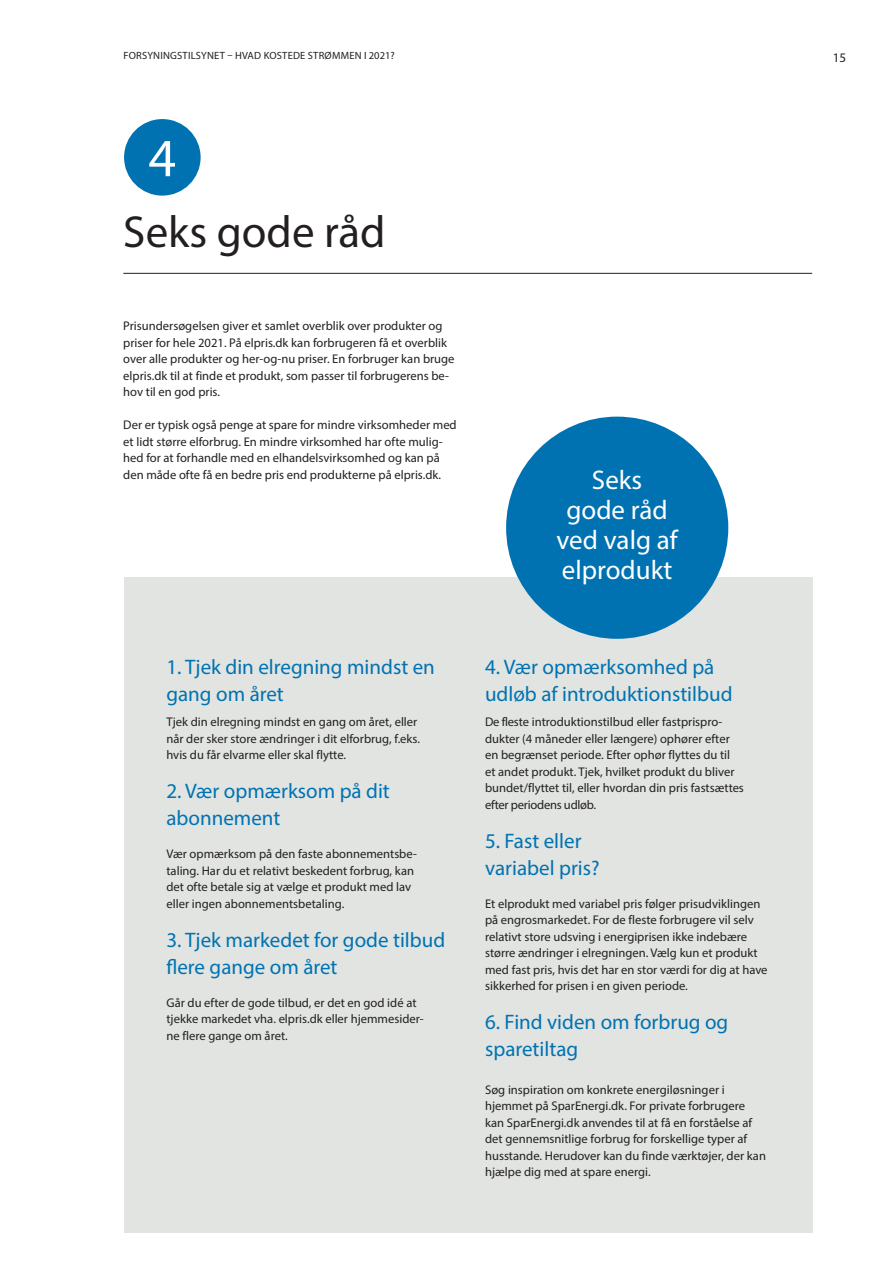
<style>
.page{position:relative;width:893px;height:1263px;background:#fff}
.page>*{position:absolute;margin:0;border:0;box-sizing:border-box;transform-origin:0 0}
.Afsnits-tal{font:54px "Myriad Pro";color:#fff}
.H2_-_Afsnit-overskri{font:45px "Myriad Pro";color:#231f20}
.t1{font:27px/30px "Myriad Pro";color:#fff;text-align:center}
.t2{font:21px/27px "Myriad Pro";color:#0072b2}
.t3{font:13.05px "Myriad Pro";color:#231f20}
.Brød__8_4_11{font:12.6px/16.5px "Myriad Pro";color:#231f20}
.t4{font:10.5px "Myriad Pro";letter-spacing:.02em;color:#231f20}
</style>
<div class="page">
<div style="left:124px;top:578px;width:688px;height:655px;background:#e1e4e1"></div>
<hr style="left:123px;top:273px;width:689px;height:1px;background:#231f20">
<div style="left:506px;top:417px;width:222px;height:222px;background:#0072b2;border-radius:50%"></div>
<div style="left:124px;top:119px;width:77px;height:77px;background:#0072b2;border-radius:50%"></div>
<p class="t4" style="left:123px;top:49px;width:273px">FORSYNINGSTILSYNET – HVAD KOSTEDE STRØMMEN I 2021?</p>
<p class="t3" style="left:833px;top:49px;width:15px">15</p>
<p class="Afsnits-tal" style="left:148px;top:125px;width:29px">4</p>
<h2 class="H2_-_Afsnit-overskri" style="left:123px;top:205px;width:264px">Seks gode råd</h2>
<p class="Brød__8_4_11" style="left:123px;top:317px;width:333px">Prisundersøgelsen giver et samlet overblik over produkter og priser for hele 2021. På elpris.dk kan forbrugeren få et overblik over alle produkter og her-og-nu priser. En forbruger kan bruge elpris.dk til at finde et produkt, som passer til forbrugerens be&shy;hov til en god pris.</p>
<p class="Brød__8_4_11" style="left:123px;top:416px;width:335px">Der er typisk også penge at spare for mindre virksomheder med et lidt større elforbrug. En mindre virksomhed har ofte mulig&shy;hed for at forhandle med en elhandelsvirksomhed og kan på den måde ofte få en bedre pris end produkterne på elpris.dk.</p>
<h3 class="t1" style="left:557px;top:464px;width:123px">Seks<br>gode råd ved valg af elprodukt</h3>
<h3 class="t2" style="left:166px;top:653px;width:270px">1. Tjek din elregning mindst en gang om året</h3>
<p class="Brød__8_4_11" style="left:166px;top:713px;width:255px">Tjek din elregning mindst en gang om året, eller når der sker store ændringer i dit elforbrug, f.eks. hvis du får elvarme eller skal flytte.</p>
<h3 class="t2" style="left:166px;top:777px;width:225px">2. Vær opmærksom på dit abonnement</h3>
<p class="Brød__8_4_11" style="left:166px;top:845px;width:252px">Vær opmærksom på den faste abonnementsbe&shy;taling. Har du et relativt beskedent forbrug, kan det ofte betale sig at vælge et produkt med lav eller ingen abonnementsbetaling.</p>
<h3 class="t2" style="left:166px;top:926px;width:280px">3. Tjek markedet for gode tilbud flere gange om året</h3>
<p class="Brød__8_4_11" style="left:166px;top:994px;width:259px">Går du efter de gode tilbud, er det en god idé at tjekke markedet vha. elpris.dk eller hjemmesider&shy;ne flere gange om året.</p>
<h3 class="t2" style="left:485px;top:653px;width:249px">4. Vær opmærksomhed på udløb af introduktionstilbud</h3>
<p class="Brød__8_4_11" style="left:485px;top:713px;width:260px">De fleste introduktionstilbud eller fastprispro&shy;dukter (4 måneder eller længere) ophører efter en begrænset periode. Efter ophør flyttes du til<br>et andet produkt. Tjek, hvilket produkt du bliver bundet/flyttet til, eller hvordan din pris fastsættes efter periodens udløb.</p>
<h3 class="t2" style="left:485px;top:827px;width:116px">5. Fast eller variabel pris?</h3>
<p class="Brød__8_4_11" style="left:485px;top:895px;width:284px">Et elprodukt med variabel pris følger prisudviklingen på engrosmarkedet. For de fleste forbrugere vil selv relativt store udsving i energiprisen ikke indebære større ændringer i elregningen. Vælg kun et produkt med fast pris, hvis det har en stor værdi for dig at have sikkerhed for prisen i en given periode.</p>
<h3 class="t2" style="left:485px;top:1008px;width:245px">6. Find viden om forbrug og sparetiltag</h3>
<p class="Brød__8_4_11" style="left:485px;top:1081px;width:282px">Søg inspiration om konkrete energiløsninger i hjemmet på SparEnergi.dk. For private forbrugere kan SparEnergi.dk anvendes til at få en forståelse af det gennemsnitlige forbrug for forskellige typer af husstande. Herudover kan du finde værktøjer, der kan hjælpe dig med at spare energi.</p>
</div>
